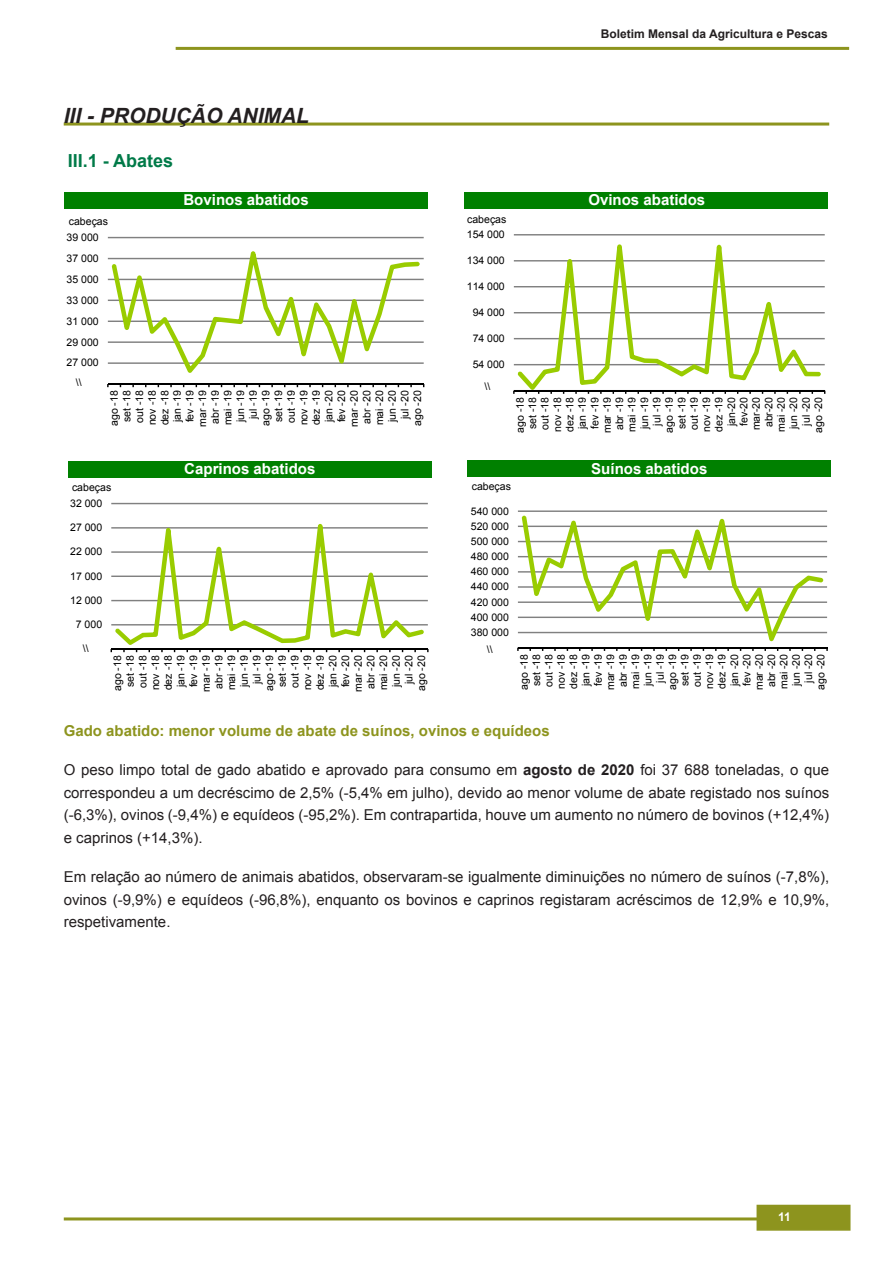
<style>
.page{position:relative;width:893px;height:1263px;background:#fff}
.page>*{position:absolute;margin:0;border:0;box-sizing:border-box;transform-origin:0 0}
.t1{font:italic 700 21px "Arial";color:#231f20}
.t2{font:700 18px "Arial";color:#007a48}
.t3{font:15px/22.5px "Arial";color:#231f20;text-align:justify}
.t4{font:700 15px "Arial";color:#fff}
.t5{font:700 15px "Arial";color:#8d941e}
.t6{font:700 12px "Arial";color:#231f20}
.t7{font:700 12px "Arial";color:#fff}
.t8{font:10.5px/12.6px "Arial";color:#000;text-align:right}
.s1{font-weight:700}
</style>
<div class="page">
<hr style="left:64px;top:1217px;width:765px;height:3px;background:#8d941e">
<div style="left:756px;top:1205px;width:94px;height:26px;background:#8d941e;border:2px solid #8d941e"></div>
<hr style="left:176px;top:47px;width:673px;height:3px;background:#8d941e">
<hr style="left:64px;top:123px;width:765px;height:3px;background:#8d941e">
<div style="left:64px;top:192px;width:364px;height:17px;background:#008000"></div>
<hr style="left:108px;top:362px;width:316px;height:2px;background:#808080">
<hr style="left:108px;top:341px;width:316px;height:2px;background:#808080">
<hr style="left:108px;top:321px;width:316px;height:1px;background:#808080">
<hr style="left:108px;top:300px;width:316px;height:1px;background:#808080">
<hr style="left:108px;top:279px;width:316px;height:1px;background:#808080">
<hr style="left:108px;top:258px;width:316px;height:1px;background:#808080">
<hr style="left:108px;top:237px;width:316px;height:1px;background:#808080">
<hr style="left:108px;top:383px;width:316px;height:2px;background:#000">
<svg style="left:112px;top:251px;width:308px;height:122px"></svg>
<div style="left:464px;top:192px;width:364px;height:17px;background:#008000"></div>
<hr style="left:514px;top:234px;width:311px;height:1px;background:#808080">
<svg style="left:513px;top:244px;width:312px;height:150px"></svg>
<div style="left:68px;top:461px;width:364px;height:17px;background:#008000"></div>
<hr style="left:111px;top:503px;width:317px;height:1px;background:#808080">
<svg style="left:111px;top:524px;width:318px;height:128px"></svg>
<div style="left:467px;top:460px;width:364px;height:17px;background:#008000"></div>
<hr style="left:518px;top:632px;width:309px;height:1px;background:#808080">
<hr style="left:518px;top:617px;width:309px;height:1px;background:#808080">
<hr style="left:518px;top:601px;width:309px;height:2px;background:#808080">
<hr style="left:518px;top:586px;width:309px;height:2px;background:#808080">
<hr style="left:518px;top:571px;width:309px;height:2px;background:#808080">
<hr style="left:518px;top:556px;width:309px;height:1px;background:#808080">
<hr style="left:518px;top:541px;width:309px;height:1px;background:#808080">
<hr style="left:518px;top:526px;width:309px;height:1px;background:#808080">
<hr style="left:518px;top:510px;width:309px;height:2px;background:#808080">
<hr style="left:518px;top:647px;width:309px;height:1px;background:#000">
<svg style="left:522px;top:515px;width:301px;height:126px"></svg>
<h1 class="t1" style="left:64px;top:102px;width:247px">III - PRODUÇÃO ANIMAL</h1>
<h2 class="t2" style="left:68px;top:149px;width:107px">III.1 - Abates</h2>
<h3 class="t4" style="left:183px;top:190px;width:127px">Bovinos abatidos</h3>
<p class="t8" style="left:69px;top:215px;width:41px">cabeças</p>
<p class="t8" style="left:67px;top:231px;width:34px">39 000</p>
<p class="t8" style="left:67px;top:252px;width:34px">37 000</p>
<p class="t8" style="left:67px;top:273px;width:34px">35 000</p>
<p class="t8" style="left:67px;top:294px;width:34px">33 000</p>
<p class="t8" style="left:67px;top:315px;width:34px">31 000</p>
<p class="t8" style="left:67px;top:336px;width:34px">29 000</p>
<p class="t8" style="left:67px;top:357px;width:34px">27 000</p>
<p class="t8" style="left:76px;top:376px;width:7px">\\</p>
<p class="t8" style="left:108px;top:427px;width:38px;rotate:-90deg">ago -18 set -18 out -18 nov -18 dez -18 jan -19 fev -19 mar -19 abr -19 mai -19 jun -19 jul -19 ago -19 set -19 out -19 nov -19 dez -19 jan -20 fev -20 mar -20 abr -20 mai -20 jun -20 jul -20 ago -20</p>
<h3 class="t4" style="left:184px;top:459px;width:133px">Caprinos abatidos</h3>
<p class="t8" style="left:72px;top:481px;width:41px">cabeças</p>
<p class="t8" style="left:70px;top:497px;width:34px">32 000</p>
<p class="t8" style="left:70px;top:521px;width:34px">27 000</p>
<p class="t8" style="left:70px;top:546px;width:34px">22 000</p>
<p class="t8" style="left:70px;top:570px;width:34px">17 000</p>
<p class="t8" style="left:70px;top:594px;width:34px">12 000</p>
<p class="t8" style="left:76px;top:618px;width:28px">7 000</p>
<p class="t8" style="left:83px;top:642px;width:7px">\\</p>
<p class="t8" style="left:111px;top:692px;width:38px;rotate:-90deg">ago -18 set -18 out -18 nov -18 dez -18 jan -19 fev -19 mar -19 abr -19 mai -19 jun -19 jul -19 ago -19 set -19 out -19 nov -19 dez -19 jan -20 fev -20 mar -20 abr -20 mai -20 jun -20 jul -20 ago -20</p>
<p class="t6" style="left:601px;top:26px;width:228px">Boletim Mensal da Agricultura e Pescas</p>
<p class="t8" style="left:467px;top:214px;width:41px">cabeças</p>
<p class="t8" style="left:467px;top:228px;width:39px">154 000</p>
<p class="t8" style="left:467px;top:254px;width:39px">134 000</p>
<p class="t8" style="left:467px;top:280px;width:39px">114 000</p>
<p class="t8" style="left:473px;top:306px;width:34px">94 000</p>
<p class="t8" style="left:473px;top:332px;width:34px">74 000</p>
<p class="t8" style="left:473px;top:358px;width:34px">54 000</p>
<p class="t8" style="left:484px;top:380px;width:7px">\\</p>
<h3 class="t4" style="left:588px;top:190px;width:118px">Ovinos abatidos</h3>
<p class="t8" style="left:514px;top:433px;width:38px;rotate:-90deg">ago -18 set -18 out -18 nov -18 dez -18 jan -19 fev -19 mar -19 abr -19 mai -19 jun -19 jul -19 ago -19 set -19 out -19 nov -19 dez -19 jan-20 fev-20 mar-20 abr-20 mai -20 jun -20 jul -20 ago -20</p>
<h3 class="t4" style="left:591px;top:459px;width:118px">Suínos abatidos</h3>
<p class="t8" style="left:472px;top:480px;width:41px">cabeças</p>
<p class="t8" style="left:471px;top:505px;width:39px">540 000</p>
<p class="t8" style="left:471px;top:520px;width:39px">520 000</p>
<p class="t8" style="left:471px;top:535px;width:39px">500 000</p>
<p class="t8" style="left:471px;top:550px;width:39px">480 000</p>
<p class="t8" style="left:471px;top:565px;width:39px">460 000</p>
<p class="t8" style="left:471px;top:580px;width:39px">440 000</p>
<p class="t8" style="left:471px;top:596px;width:39px">420 000</p>
<p class="t8" style="left:471px;top:611px;width:39px">400 000</p>
<p class="t8" style="left:471px;top:626px;width:39px">380 000</p>
<p class="t8" style="left:487px;top:643px;width:7px">\\</p>
<p class="t8" style="left:518px;top:690px;width:38px;rotate:-90deg">ago -18 set -18 out -18 nov -18 dez -18 jan -19 fev -19 mar -19 abr -19 mai -19 jun -19 jul -19 ago -19 set -19 out -19 nov -19 dez -19 jan -20 fev -20 mar -20 abr -20 mai -20 jun -20 jul -20 ago -20</p>
<h3 class="t5" style="left:64px;top:720px;width:487px">Gado abatido: menor volume de abate de suínos, ovinos e equídeos</h3>
<p class="t3" style="left:64px;top:759px;width:767px">O peso limpo total de gado abatido e aprovado para consumo em <span class="s1">agosto de 2020</span> foi 37 688 toneladas, o que correspondeu a um decréscimo de 2,5% (-5,4% em julho), devido ao menor volume de abate registado nos suínos (-6,3%), ovinos (-9,4%) e equídeos (-95,2%). Em contrapartida, houve um aumento no número de bovinos (+12,4%) e caprinos (+14,3%).</p>
<h3 class="t3" style="left:64px;top:866px;width:767px">Em relação ao número de animais abatidos, observaram-se igualmente diminuições no número de suínos (-7,8%), ovinos (-9,9%) e equídeos (-96,8%), enquanto os bovinos e caprinos registaram acréscimos de 12,9% e 10,9%, respetivamente.</h3>
<p class="t7" style="left:778px;top:1208px;width:14px">11</p>
</div>
